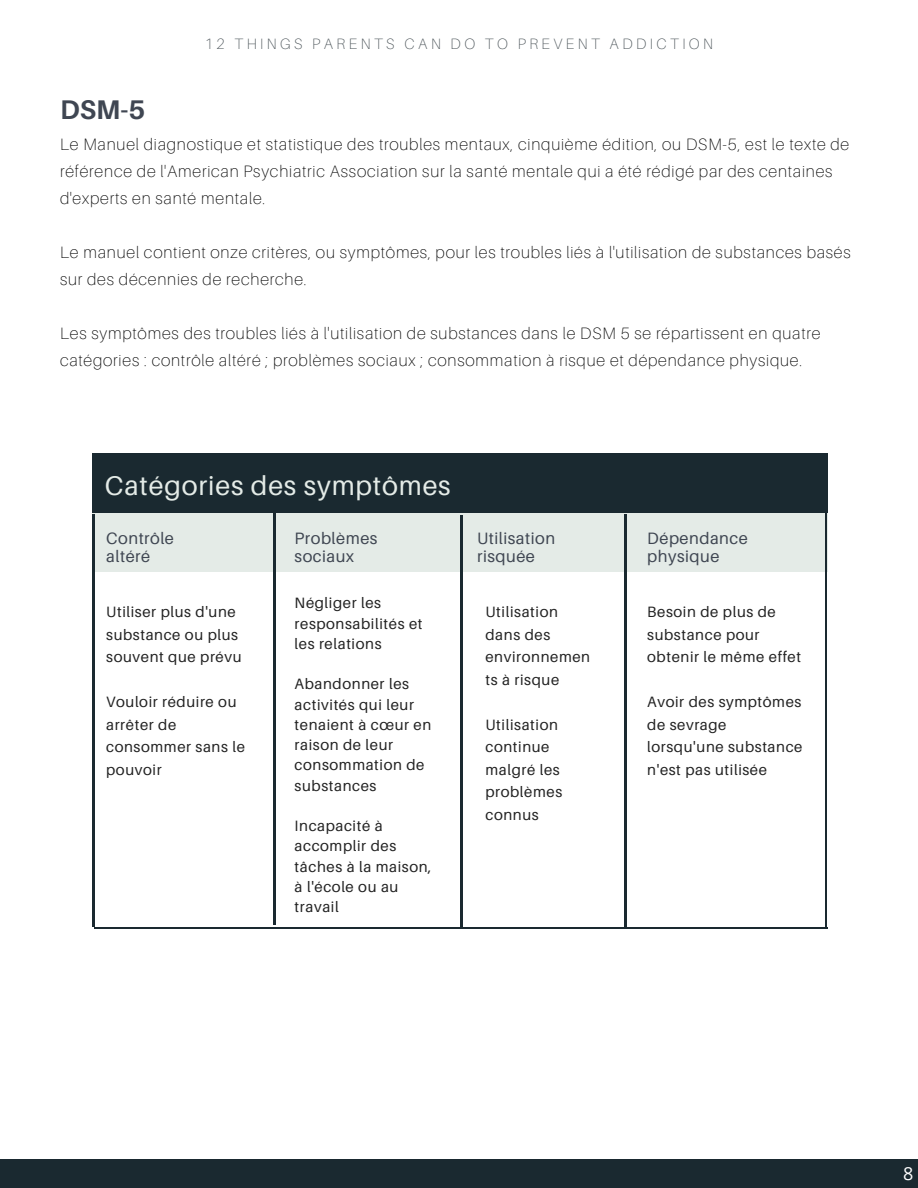
<style>
.page{position:relative;width:918px;height:1188px;background:#fff}
.page>*{position:absolute;margin:0;border:0;box-sizing:border-box;transform-origin:0 0}
.t1{font:27px "Aileron";letter-spacing:.03em;color:#e4ebe7}
.t2{font:700 27px "Aileron";color:#3f4652}
.t3{font:18px "Open Sans";color:#fff}
.t4{font:100 16.5px/27px "Aileron";letter-spacing:.05em;color:#000}
.t5{font:16.5px/18px "Aileron";letter-spacing:.03em;color:#3f4652}
.t6{font:15px/22.5px "Aileron";letter-spacing:.04em;color:#222}
.t7{font:100 15px "Aileron";letter-spacing:.23em;color:#454e53}
</style>
<div class="page">
<div style="left:0;top:1159px;width:918px;height:29px;background:#1a2930"></div>
<div style="left:92px;top:453px;width:736px;height:81px;background:#1a2930"></div>
<div style="left:92px;top:513px;width:735px;height:59px;background:#e4ebe7"></div>
<hr style="left:274px;top:512px;width:2px;height:413px;background:#1a2930">
<hr style="left:461px;top:515px;width:2px;height:413px;background:#1a2930">
<hr style="left:625px;top:514px;width:2px;height:412px;background:#1a2930">
<hr style="left:92px;top:514px;width:3px;height:412px;background:#1a2930">
<hr style="left:826px;top:512px;width:1px;height:416px;background:#1a2930">
<hr style="left:94px;top:927px;width:734px;height:1px;background:#1a2930">
<p class="t7" style="left:205px;top:35px;width:510px">12 THINGS PARENTS CAN DO TO PREVENT ADDICTION</p>
<h1 class="t2" style="left:60px;top:93px;width:87px">DSM-5</h1>
<p class="t4" style="left:60px;top:130px;width:791px">Le Manuel diagnostique et statistique des troubles mentaux, cinquième édition, ou DSM-5, est le texte de référence de l'American Psychiatric Association sur la santé mentale qui a été rédigé par des centaines d'experts en santé mentale.</p>
<p class="t4" style="left:60px;top:238px;width:792px">Le manuel contient onze critères, ou symptômes, pour les troubles liés à l'utilisation de substances basés sur des décennies de recherche.</p>
<p class="t4" style="left:60px;top:319px;width:762px">Les symptômes des troubles liés à l'utilisation de substances dans le DSM 5 se répartissent en quatre catégories : contrôle altéré ; problèmes sociaux ; consommation à risque et dépendance physique.</p>
<h1 class="t1" style="left:105px;top:468px;width:347px">Catégories des symptômes</h1>
<p class="t5" style="left:295px;top:529px;width:84px">Problèmes sociaux</p>
<p class="t5" style="left:106px;top:529px;width:69px">Contrôle altéré</p>
<p class="t6" style="left:106px;top:601px;width:137px">Utiliser plus d'une substance ou plus souvent que prévu</p>
<p class="t6" style="left:106px;top:691px;width:140px">Vouloir réduire ou arrêter de consommer sans le pouvoir</p>
<p class="t6" style="left:295px;top:593px;width:129px;line-height:20.2px">Négliger les responsabilités et les relations</p>
<p class="t6" style="left:295px;top:674px;width:138px;line-height:20.2px">Abandonner les activités qui leur tenaient à cœur en raison de leur consommation de substances</p>
<p class="t6" style="left:295px;top:815px;width:138px;line-height:20.2px">Incapacité à accomplir des tâches à la maison, à l'école ou au travail</p>
<p class="t5" style="left:477px;top:529px;width:80px">Utilisation risquée</p>
<p class="t5" style="left:647px;top:529px;width:102px">Dépendance physique</p>
<p class="t6" style="left:485px;top:601px;width:106px">Utilisation dans des environnemen ts à risque</p>
<p class="t6" style="left:485px;top:713px;width:78px">Utilisation continue malgré les problèmes connus</p>
<p class="t6" style="left:647px;top:601px;width:155px">Besoin de plus de substance pour obtenir le même effet</p>
<p class="t6" style="left:647px;top:691px;width:157px">Avoir des symptômes de sevrage lorsqu'une substance n'est pas utilisée</p>
<p class="t3" style="left:903px;top:1161px;width:12px">8</p>
</div>
